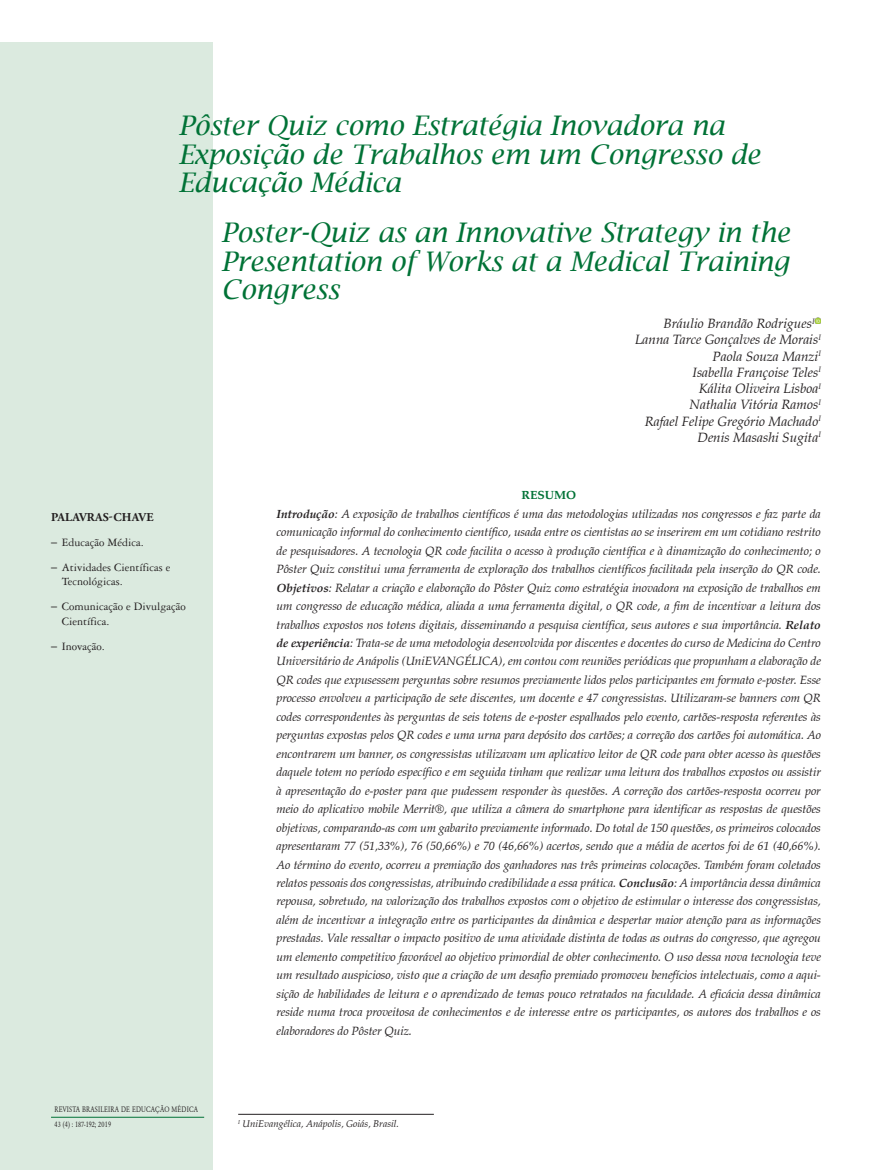
<style>
.page{position:relative;width:872px;height:1170px;background:#fff}
.page>*{position:absolute;margin:0;border:0;box-sizing:border-box;transform-origin:0 0}
._01{font:italic 27px/28.5px "Lucida Bright";color:#007236}
._01A{font:italic 27px/28.5px "Lucida Bright";color:#007236;text-align:justify}
._02{font:italic 13.5px "Palton";color:#231f20}
._04{font:italic 12px/18.5px "Palton";letter-spacing:-.01em;color:#231f20;text-align:justify}
.t1{font:12px/14.4px "Garamond 3 LT Std";color:#231f20}
.Keywords{font:700 12px "Adobe Garamond Pro";letter-spacing:.015em;color:#231f20}
._03{font:700 12px "Palton";color:#007236}
.footnote_abre{font:italic 9.75px "Palton";color:#231f20}
.t2{font:8.25px/15px "Garamond";letter-spacing:.03em;color:#231f20;scale:.8 1}
.s1{font-family:"Palton Roman"}
.s2{font-weight:700}
</style>
<div class="page">
<div style="left:0;top:43px;width:213px;height:1126px;background:#dbeadf"></div>
<hr style="left:51px;top:1116px;width:153px;height:1px;background:#007236">
<hr style="left:238px;top:1113px;width:196px;height:1px;background:#231f20">
<svg style="left:814px;top:317px;width:7px;height:7px"></svg>
<p class="_01" style="left:179px;top:111px;width:583px">Pôster Quiz como Estratégia Inovadora na<br>Exposição de Trabalhos em um Congresso de<br>Educação Médica</p>
<p class="_01A" style="left:221px;top:218px;width:570px">Poster-Quiz as an Innovative Strategy in the Presentation of Works at a Medical Training Congress</p>
<p class="_02" style="left:663px;top:316px;width:153px">Bráulio Brandão Rodrigues<sup>I</sup></p>
<p class="_02" style="left:635px;top:332px;width:187px">Lanna Tarce Gonçalves de Morais<sup>I</sup></p>
<p class="_02" style="left:712px;top:348px;width:110px">Paola Souza Manzi<sup>I</sup></p>
<p class="_02" style="left:692px;top:364px;width:130px">Isabella Françoise Teles<sup>I</sup></p>
<p class="_02" style="left:699px;top:380px;width:124px">Kálita Oliveira Lisboa<sup>I</sup></p>
<p class="_02" style="left:689px;top:397px;width:133px">Nathalia Vitória Ramos<sup>I</sup></p>
<p class="_02" style="left:644px;top:413px;width:178px">Rafael Felipe Gregório Machado<sup>I</sup></p>
<p class="_02" style="left:697px;top:429px;width:125px">Denis Masashi Sugita<sup>I</sup></p>
<p class="Keywords" style="left:51px;top:510px;width:104px">PALAVRAS-CHAVE</p>
<p class="t1" style="left:51px;top:535px;width:94px"><span class="s1">–</span> Educação Médica.</p>
<p class="t1" style="left:62px;top:560px;width:110px;text-indent:-11px"><span class="s1">–</span> Atividades Científicas e<br>Tecnológicas.</p>
<p class="t1" style="left:62px;top:599px;width:125px;text-indent:-11px"><span class="s1">–</span> Comunicação e Divulgação<br>Científica.</p>
<p class="t1" style="left:51px;top:639px;width:55px"><span class="s1">–</span> Inovação.</p>
<p class="t2" style="left:54px;top:1101px;width:181px">REVISTA BRASILEIRA DE EDUCAÇÃO MÉDICA<br>43 (4) : 187-192; 2019</p>
<p class="_03" style="left:521px;top:488px;width:56px">RESUMO</p>
<p class="_04" style="left:276px;top:504px;width:546px"><span class="s2">Introdução</span>: A exposição de trabalhos científicos é uma das metodologias utilizadas nos congressos e faz parte da comunicação informal do conhecimento científico, usada entre os cientistas ao se inserirem em um cotidiano restrito de pesquisadores. A tecnologia QR code facilita o acesso à produção científica e à dinamização do conhecimento; o Pôster Quiz constitui uma ferramenta de exploração dos trabalhos científicos facilitada pela inserção do QR code.<br><span class="s2">Objetivos</span>: Relatar a criação e elaboração do Pôster Quiz como estratégia inovadora na exposição de trabalhos em um congresso de educação médica, aliada a uma ferramenta digital, o QR code, a fim de incentivar a leitura dos trabalhos expostos nos totens digitais, disseminando a pesquisa científica, seus autores e sua importância. <span class="s2">Relato de experiência</span>: Trata-se de uma metodologia desenvolvida por discentes e docentes do curso de Medicina do Centro Universitário de Anápolis (UniEVANGÉLICA), em contou com reuniões periódicas que propunham a elaboração de QR codes que expusessem perguntas sobre resumos previamente lidos pelos participantes em formato e-poster. Esse processo envolveu a participação de sete discentes, um docente e 47 congressistas. Utilizaram-se banners com QR codes correspondentes às perguntas de seis totens de e-poster espalhados pelo evento, cartões-resposta referentes às perguntas expostas pelos QR codes e uma urna para depósito dos cartões; a correção dos cartões foi automática. Ao encontrarem um banner, os congressistas utilizavam um aplicativo leitor de QR code para obter acesso às questões daquele totem no período específico e em seguida tinham que realizar uma leitura dos trabalhos expostos ou assistir à apresentação do e-poster para que pudessem responder às questões. A correção dos cartões-resposta ocorreu por meio do aplicativo mobile Merrit®, que utiliza a câmera do smartphone para identificar as respostas de questões objetivas, comparando-as com um gabarito previamente informado. Do total de 150 questões, os primeiros colocados apresentaram 77 (51,33%), 76 (50,66%) e 70 (46,66%) acertos, sendo que a média de acertos foi de 61 (40,66%).<br>Ao término do evento, ocorreu a premiação dos ganhadores nas três primeiras colocações. Também foram coletados relatos pessoais dos congressistas, atribuindo credibilidade a essa prática. <span class="s2">Conclusão</span>: A importância dessa dinâmica repousa, sobretudo, na valorização dos trabalhos expostos com o objetivo de estimular o interesse dos congressistas, além de incentivar a integração entre os participantes da dinâmica e despertar maior atenção para as informações prestadas. Vale ressaltar o impacto positivo de uma atividade distinta de todas as outras do congresso, que agregou um elemento competitivo favorável ao objetivo primordial de obter conhecimento. O uso dessa nova tecnologia teve um resultado auspicioso, visto que a criação de um desafio premiado promoveu benefícios intelectuais, como a aqui&shy;sição de habilidades de leitura e o aprendizado de temas pouco retratados na faculdade. A eficácia dessa dinâmica reside numa troca proveitosa de conhecimentos e de interesse entre os participantes, os autores dos trabalhos e os elaboradores do Pôster Quiz.</p>
<p class="footnote_abre" style="left:238px;top:1118px;width:162px"><sup>I</sup> UniEvangélica, Anápolis, Goiás, Brasil.</p>
</div>
